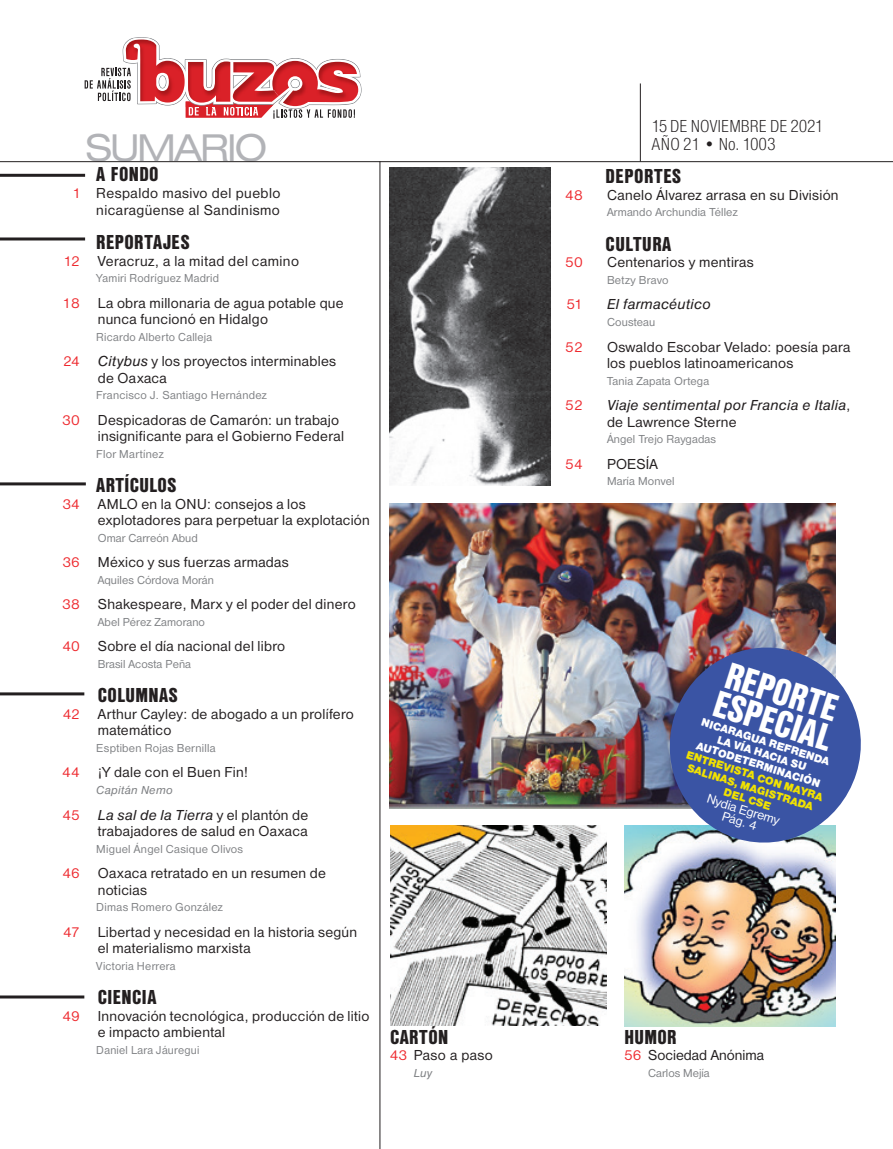
<style>
.page{position:relative;width:893px;height:1149px;background:#fff}
.page>*{position:absolute;margin:0;border:0;box-sizing:border-box;transform-origin:0 0}
.t1{font:39.9px "Nimbus San D Regu Exte";letter-spacing:-.06em;color:#b2b3b7}
.t2{font:39.3px/30.3px "Nimbus Sans DOT Blac Cond";color:#fff}
.t3{font:21px "Nimbus Sans DOT Blac Cond";letter-spacing:.02em;color:#231f20}
.t4{font:18px/18.6px "Nimbus Sans DOT Ligh Cond";color:#231f20}
.t5{font:15px/16.5px "Nimbus Sans DOT";letter-spacing:.02em;color:#231f20}
.t6{font:italic 15px "Nimbus San D";letter-spacing:.015em;color:#231f20}
.t7{font:15px "Nimbus Sans DOT";color:#231f20}
.t8{font:15px "Nimbus Sans DOT";letter-spacing:.01em;color:#ee292e}
.t9{font:13.5px/12px "Nimbus Sans DOT";color:#fff;text-align:center}
.t10{font:12px "Nimbus Sans DOT";letter-spacing:.01em;color:#808285}
.t11{font:12px "Nimbus San D";letter-spacing:.02em;color:#808285}
.t12{font:italic 12px "Nimbus San D";letter-spacing:.02em;color:#808285}
.t13{font:11.55px/12px "Nimbus Sans DOT Blac";color:#fff;text-align:center}
.t14{font:11.55px/12px "Nimbus Sans DOT Blac";color:#f1e201;text-align:center}
.s1{color:#ee292e}
.s2{font-family:"Nimbus San D";font-style:italic}
.s3{font-family:"Nimbus Sans DOT";font-style:normal;color:#ee292e}
.s4{font-family:"Nimbus Sans DOT";font-style:normal}
</style>
<div class="page">
<hr style="left:380px;top:161px;width:1px;height:987px;background:#231f20">
<hr style="left:640px;top:83px;width:1px;height:78px;background:#231f20">
<svg style="left:85px;top:37px;width:277px;height:82px"></svg>
<img style="left:391px;top:825px;width:216px;height:200px">
<img style="left:625px;top:825px;width:210px;height:200px">
<svg style="left:0;top:237px;width:86px;height:4px"></svg>
<svg style="left:0;top:173px;width:86px;height:4px"></svg>
<svg style="left:0;top:482px;width:86px;height:4px"></svg>
<svg style="left:0;top:692px;width:85px;height:4px"></svg>
<svg style="left:0;top:995px;width:85px;height:4px"></svg>
<img style="left:390px;top:167px;width:160px;height:318px">
<hr style="left:0;top:161px;width:893px;height:1px;background:#231f20">
<img style="left:390px;top:503px;width:445px;height:305px">
<img style="left:658px;top:635px;width:203px;height:218px">
<h1 class="t1" style="left:85px;top:125px;width:184px">SUMARIO</h1>
<h3 class="t3" style="left:96px;top:162px;width:64px">A FONDO</h3>
<p class="t5" style="left:73px;top:185px;width:209px;text-align:right"><span class="s1">1</span> Respaldo masivo del pueblo nicaragüense al Sandinismo</p>
<h3 class="t3" style="left:96px;top:230px;width:95px">REPORTAJES</h3>
<p class="t5" style="left:64px;top:252px;width:237px"><span class="s1">12</span> Veracruz, a la mitad del camino</p>
<p class="t10" style="left:96px;top:271px;width:124px">Yamiri Rodríguez Madrid</p>
<p class="t5" style="left:98px;top:294px;width:247px;text-indent:-35px"><span class="s1">18</span> La obra millonaria de agua potable que nunca funcionó en Hidalgo</p>
<p class="t10" style="left:96px;top:330px;width:117px">Ricardo Alberto Calleja</p>
<p class="t5" style="left:98px;top:353px;width:240px;text-indent:-35px"><span class="s1">24</span> <span class="s2">Citybus</span> y los proyectos interminables de Oaxaca</p>
<p class="t10" style="left:96px;top:388px;width:172px">Francisco J. Santiago Hernández</p>
<p class="t5" style="left:98px;top:411px;width:248px;text-indent:-36px"><span class="s1">30</span> Despicadoras de Camarón: un trabajo insignificante para el Gobierno Federal</p>
<p class="t10" style="left:96px;top:447px;width:69px">Flor Martínez</p>
<h3 class="t3" style="left:96px;top:473px;width:82px">ARTÍCULOS</h3>
<p class="t5" style="left:98px;top:495px;width:274px;text-indent:-35px"><span class="s1">34</span> AMLO en la ONU: consejos a los explotadores para perpetuar la explotación</p>
<p class="t10" style="left:98px;top:531px;width:102px">Omar Carreón Abud</p>
<p class="t5" style="left:62px;top:554px;width:228px"><span class="s1">36</span> México y sus fuerzas armadas</p>
<p class="t10" style="left:98px;top:573px;width:118px">Aquiles Córdova Morán</p>
<p class="t5" style="left:62px;top:596px;width:295px"><span class="s1">38</span> Shakespeare, Marx y el poder del dinero</p>
<p class="t10" style="left:98px;top:615px;width:109px">Abel Pérez Zamorano</p>
<p class="t5" style="left:62px;top:638px;width:224px"><span class="s1">40</span> Sobre el día nacional del libro</p>
<p class="t10" style="left:98px;top:657px;width:95px">Brasil Acosta Peña</p>
<h3 class="t3" style="left:98px;top:683px;width:81px">COLUMNAS</h3>
<p class="t5" style="left:98px;top:705px;width:258px;text-indent:-35px"><span class="s1">42</span> Arthur Cayley: de abogado a un prolífero matemático</p>
<p class="t11" style="left:96px;top:741px;width:121px">Esptiben Rojas Bernilla</p>
<p class="t5" style="left:62px;top:764px;width:188px"><span class="s1">44</span> ¡Y dale con el Buen Fin!</p>
<p class="t12" style="left:96px;top:783px;width:78px">Capitán Nemo</p>
<p class="t6" style="left:62px;top:806px;width:248px"><span class="s3">45</span> La sal de la Tierra <span class="s4">y el plantón de</span></p>
<p class="t5" style="left:98px;top:822px;width:211px">trabajadores de salud en Oaxaca</p>
<p class="t11" style="left:96px;top:841px;width:148px">Miguel Ángel Casique Olivos</p>
<p class="t5" style="left:98px;top:864px;width:230px;text-indent:-35px"><span class="s1">46</span> Oaxaca retratado en un resumen de noticias</p>
<p class="t11" style="left:96px;top:900px;width:128px">Dimas Romero González</p>
<p class="t5" style="left:98px;top:923px;width:261px;text-indent:-35px"><span class="s1">47</span> Libertad y necesidad en la historia según el materialismo marxista</p>
<p class="t10" style="left:96px;top:958px;width:81px">Victoria Herrera</p>
<h3 class="t3" style="left:98px;top:984px;width:60px">CIENCIA</h3>
<p class="t5" style="left:98px;top:1007px;width:273px;text-indent:-35px"><span class="s1">49</span> Innovación tecnológica, producción de litio e impacto ambiental</p>
<p class="t10" style="left:96px;top:1042px;width:105px">Daniel Lara Jáuregui</p>
<h3 class="t3" style="left:390px;top:1024px;width:60px">CARTÓN</h3>
<p class="t5" style="left:390px;top:1046px;width:104px"><span class="s1">43</span> Paso a paso</p>
<p class="t12" style="left:414px;top:1065px;width:20px">Luy</p>
<p class="t4" style="left:651px;top:116px;width:174px">15 DE NOVIEMBRE DE 2021<br>AÑO 21 • No. 1003</p>
<h3 class="t3" style="left:605px;top:164px;width:77px">DEPORTES</h3>
<p class="t8" style="left:565px;top:186px;width:19px">48</p>
<p class="t5" style="left:607px;top:187px;width:233px">Canelo Álvarez arrasa en su División</p>
<p class="t10" style="left:607px;top:206px;width:132px">Armando Archundia Téllez</p>
<h3 class="t3" style="left:605px;top:232px;width:67px">CULTURA</h3>
<p class="t8" style="left:565px;top:254px;width:19px">50</p>
<p class="t5" style="left:607px;top:254px;width:148px">Centenarios y mentiras</p>
<p class="t11" style="left:607px;top:273px;width:63px">Betzy Bravo</p>
<p class="t8" style="left:566px;top:296px;width:18px">51</p>
<p class="t6" style="left:607px;top:296px;width:105px">El farmacéutico</p>
<p class="t10" style="left:607px;top:315px;width:50px">Cousteau</p>
<p class="t8" style="left:565px;top:338px;width:19px">52</p>
<p class="t5" style="left:607px;top:338px;width:245px">Oswaldo Escobar Velado: poesía para los pueblos latinoamericanos</p>
<p class="t10" style="left:607px;top:374px;width:104px">Tania Zapata Ortega</p>
<p class="t8" style="left:565px;top:396px;width:19px">52</p>
<p class="t6" style="left:607px;top:396px;width:245px">Viaje sentimental por Francia e Italia<span class="s4">,</span></p>
<p class="t5" style="left:607px;top:413px;width:131px">de Lawrence Sterne</p>
<p class="t10" style="left:607px;top:432px;width:110px">Ángel Trejo Raygadas</p>
<p class="t8" style="left:565px;top:455px;width:19px">54</p>
<p class="t5" style="left:607px;top:455px;width:52px">POESÍA</p>
<p class="t10" style="left:607px;top:474px;width:69px">María Monvel</p>
<h2 class="t2" style="left:729px;top:658px;width:124px;rotate:18deg">REPORTE<br>ESPECIAL</h2>
<p class="t13" style="left:703px;top:715px;width:136px;rotate:17deg">NICARAGUA REFRENDA<br>LA VÍA HACIA SU<br>AUTODETERMINACIÓN</p>
<p class="t14" style="left:688px;top:749px;width:144px;rotate:17deg">ENTREVISTA CON MAYRA<br>SALINAS, MAGISTRADA<br>DEL CSE</p>
<p class="t9" style="left:709px;top:792px;width:77px;rotate:18deg">Nydia Egremy<br>Pág. 4</p>
<h3 class="t3" style="left:624px;top:1024px;width:54px">HUMOR</h3>
<p class="t7" style="left:624px;top:1046px;width:141px"><span class="s1">56</span> Sociedad Anónima</p>
<p class="t10" style="left:648px;top:1065px;width:63px">Carlos Mejía</p>
</div>
